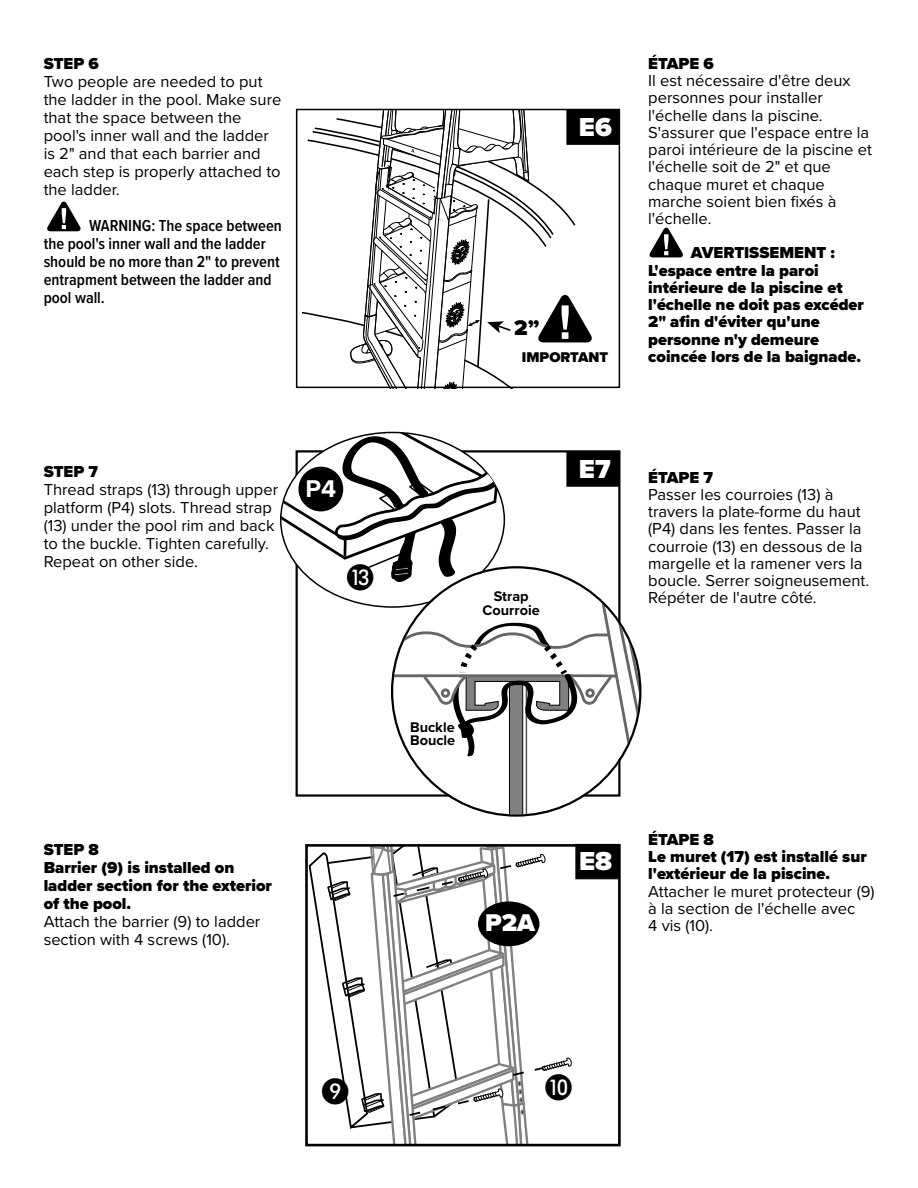
<style>
.page{position:relative;width:918px;height:1188px;background:#fff}
.page>*{position:absolute;margin:0;border:0;box-sizing:border-box;transform-origin:0 0}
.t1{font:900 27px "Proxima Nova";color:#fff}
.t2{font:900 25.05px "Proxima Nova";color:#fff}
.t3{font:700 25.05px "Proxima Nova";color:#fff}
.t4{font:900 22.05px "Proxima Nova";color:#000}
.t5{font:16.5px/17.2px "Proxima Nova";color:#000}
.t6{font:900 16.5px/17.2px "Proxima Nova";color:#000}
.t7{font:600 16.5px/18px "Proxima Nova Cond";color:#000}
.t8{font:700 14.55px/13.8px "Proxima Nova";color:#000}
.t9{font:900 14.55px "Proxima Nova";color:#000}
</style>
<div class="page">
<svg style="left:300px;top:112px;width:293px;height:277px"></svg>
<svg style="left:47px;top:201px;width:34px;height:30px"></svg>
<svg style="left:649px;top:227px;width:34px;height:30px"></svg>
<div style="left:296px;top:109px;width:324px;height:279px;border:2px solid #000"></div>
<div style="left:567px;top:109px;width:52px;height:36px;background:#000;border:1px solid #000"></div>
<div style="left:575px;top:844px;width:44px;height:35px;background:#000;border:1px solid #000"></div>
<div style="left:305px;top:844px;width:316px;height:302px;border:3px solid #000"></div>
<div style="left:567px;top:451px;width:52px;height:36px;background:#000;border:1px solid #000"></div>
<svg style="left:391px;top:566px;width:250px;height:251px"></svg>
<svg style="left:307px;top:845px;width:265px;height:300px"></svg>
<svg style="left:281px;top:432px;width:220px;height:158px"></svg>
<p class="t6" style="left:44px;top:54px;width:57px">STEP 6</p>
<p class="t5" style="left:44px;top:71px;width:239px;line-height:18px">Two people are needed to put the ladder in the pool. Make sure that the space between the pool's inner wall and the ladder is 2" and that each barrier and each step is properly attached to the ladder.</p>
<p class="t7" style="left:44px;top:216px;width:240px;text-indent:45px">WARNING: The space between the pool's inner wall and the ladder should be no more than 2" to prevent entrapment between the ladder and pool wall.</p>
<p class="t6" style="left:44px;top:462px;width:56px">STEP 7</p>
<p class="t5" style="left:44px;top:479px;width:236px;line-height:18px">Thread straps (13) through upper platform (P4) slots. Thread strap (13) under the pool rim and back to the buckle. Tighten carefully.<br>Repeat on other side.</p>
<h2 class="t3" style="left:305px;top:470px;width:32px">P4</h2>
<p class="t6" style="left:44px;top:840px;width:230px;line-height:18px">STEP 8<br>Barrier (9) is installed on ladder section for the exterior of the pool.</p>
<p class="t5" style="left:44px;top:911px;width:218px;line-height:18px">Attach the barrier (9) to ladder section with 4 screws (10).</p>
<h1 class="t1" style="left:579px;top:107px;width:34px">E6</h1>
<h3 class="t4" style="left:514px;top:311px;width:27px">2”</h3>
<p class="t9" style="left:522px;top:346px;width:88px">IMPORTANT</p>
<p class="t6" style="left:648px;top:55px;width:67px">ÉTAPE 6</p>
<p class="t5" style="left:648px;top:71px;width:225px">Il est nécessaire d'être deux personnes pour installer l'échelle dans la piscine.<br>S'assurer que l'espace entre la paroi intérieure de la piscine et l'échelle soit de 2" et que chaque muret et chaque marche soient bien fixés à l'échelle.</p>
<p class="t6" style="left:648px;top:244px;width:217px;text-indent:43px">AVERTISSEMENT :<br>L'espace entre la paroi intérieure de la piscine et l'échelle ne doit pas excéder<br>2" afin d'éviter qu'une personne n'y demeure coincée lors de la baignade.</p>
<p class="t8" style="left:483px;top:589px;width:59px;text-align:center">Strap<br>Courroie</p>
<h1 class="t1" style="left:579px;top:449px;width:33px">E7</h1>
<p class="t6" style="left:648px;top:468px;width:66px">ÉTAPE 7</p>
<p class="t5" style="left:648px;top:485px;width:223px">Passer les courroies (13) à travers la plate-forme du haut (P4) dans les fentes. Passer la courroie (13) en dessous de la margelle et la ramener vers la boucle. Serrer soigneusement.<br>Répéter de l'autre côté.</p>
<p class="t8" style="left:410px;top:720px;width:47px">Buckle<br>Boucle</p>
<h2 class="t2" style="left:485px;top:904px;width:51px">P2A</h2>
<h1 class="t1" style="left:579px;top:841px;width:35px">E8</h1>
<p class="t6" style="left:648px;top:831px;width:220px">ÉTAPE 8<br>Le muret (17) est installé sur l'extérieur de la piscine.</p>
<p class="t5" style="left:648px;top:882px;width:228px">Attacher le muret protecteur (9) à la section de l'échelle avec<br>4 vis (10).</p>
</div>
